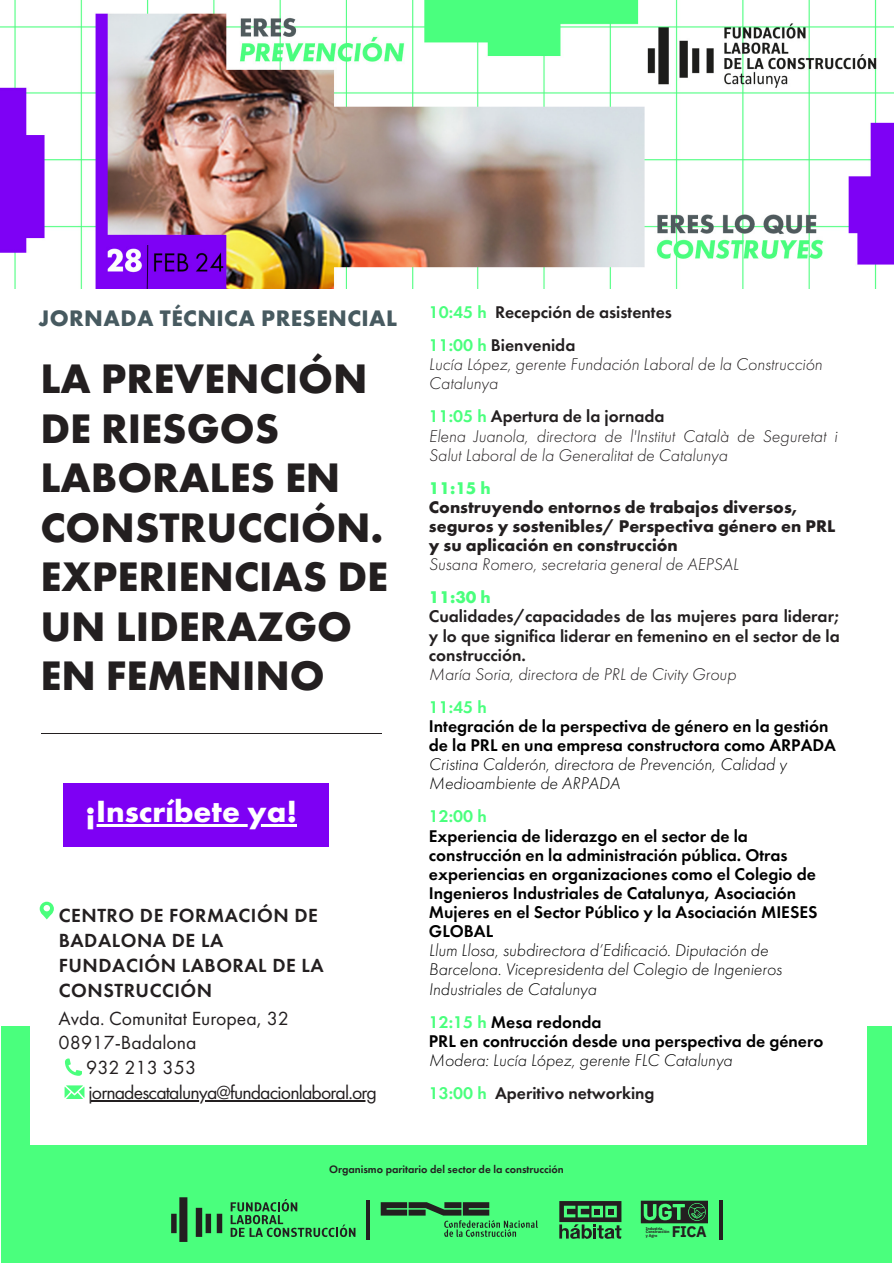
<style>
.page{position:relative;width:894px;height:1264px;background:#fff}
.page>*{position:absolute;margin:0;border:0;box-sizing:border-box;transform-origin:0 0}
.t1{font:700 42.75px/49.5px "Futura PT";color:#231f20}
.t2{font:700 31.8px "Futura PT";color:#fff}
.t3{font:700 23.4px "Futura PT";letter-spacing:.02em;color:#475a60}
.t4{font:600 19.65px/24.8px "Futura PT";letter-spacing:.025em;color:#231f20}
.t5{font:19.65px "Futura PT";color:#231f20}
.t6{font:19.65px "Futura PT";letter-spacing:-.045em;color:#231f20}
.t7{font:600 17.55px/19.2px "Futura PT";color:#000}
.t8{font:italic 300 17.55px/19.2px "Futura PT";color:#231f20}
.t9{font:italic 300 17.55px/19.2px "Futura PT";color:#000}
.t10{font:600 17.55px/19.2px "Futura PT";color:#231f20;text-align:justify}
.t11{font:700 17.55px/19.2px "Futura PT";color:#231f20}
.t12{font:700 17.55px "Futura PT";color:#4aff7d}
.t13{font:600 17.55px "Futura PT";color:#4aff7d}
.t14{font:700 15.3px "IBM Plex Sans";color:#231f20}
.t15{font:600 11.25px "Futura PT";color:#231f20}
.t16{font:700 3.9px/3.2px "IBM Plex Sans";letter-spacing:-.025em;color:#231f20}
.s1{color:#4aff7d}
</style>
<div class="page">
<svg style="left:40px;top:901px;width:14px;height:14px"></svg>
<svg style="left:41px;top:905px;width:12px;height:14px"></svg>
<div style="left:63px;top:783px;width:265px;height:64px;background:#7e00f4"></div>
<hr style="left:41px;top:733px;width:340px;height:1px;background:#231f20">
<div style="left:867px;top:1026px;width:24px;height:236px;background:#4aff7d"></div>
<div style="left:1px;top:1026px;width:29px;height:236px;background:#4aff7d"></div>
<div style="left:22px;top:1145px;width:845px;height:117px;background:#4aff7d"></div>
<hr style="left:719px;top:1199px;width:3px;height:40px;background:#231f20">
<svg style="left:171px;top:1197px;width:51px;height:44px"></svg>
<svg style="left:230px;top:1199px;width:125px;height:37px"></svg>
<hr style="left:366px;top:1199px;width:3px;height:40px;background:#231f20">
<svg style="left:380px;top:1202px;width:157px;height:34px"></svg>
<svg style="left:559px;top:1201px;width:62px;height:37px"></svg>
<svg style="left:640px;top:1200px;width:67px;height:23px"></svg>
<hr style="left:92px;top:1099px;width:284px;height:2px;background:#231f20">
<svg style="left:65px;top:1058px;width:17px;height:17px"></svg>
<svg style="left:65px;top:1085px;width:19px;height:13px"></svg>
<img style="left:0;top:0;width:893px;height:288px">
<hr style="left:85px;top:824px;width:212px;height:2px;background:#fff">
<p class="t3" style="left:38px;top:303px;width:360px">JORNADA TÉCNICA PRESENCIAL</p>
<h2 class="t1" style="left:40px;top:354px;width:349px">LA PREVENCIÓN<br>DE RIESGOS<br>LABORALES EN<br>CONSTRUCCIÓN.<br>EXPERIENCIAS DE<br>UN LIDERAZGO<br>EN FEMENINO</h2>
<p class="t2" style="left:85px;top:790px;width:213px">¡Inscríbete ya!</p>
<p class="t4" style="left:59px;top:903px;width:266px">CENTRO DE FORMACIÓN DE<br>BADALONA DE LA<br>FUNDACIÓN LABORAL DE LA<br>CONSTRUCCIÓN</p>
<p class="t5" style="left:59px;top:1005px;width:232px">Avda. Comunitat Europea, 32</p>
<p class="t5" style="left:59px;top:1030px;width:139px">08917-Badalona</p>
<p class="t5" style="left:86px;top:1054px;width:111px">932 213 353</p>
<p class="t6" style="left:89px;top:1079px;width:289px">jornadescatalunya@fundacionlaboral.org</p>
<h6 class="t10" style="left:429px;top:302px;width:244px"><span class="s1">10:45 h</span> Recepción de asistentes</h6>
<p class="t10" style="left:429px;top:335px;width:148px"><span class="s1">11:00 h</span> Bienvenida</p>
<p class="t8" style="left:429px;top:355px;width:395px">Lucía López, gerente Fundación Laboral de la Construcción<br>Catalunya</p>
<p class="t10" style="left:429px;top:407px;width:237px"><span class="s1">11:05 h</span> Apertura de la jornada</p>
<p class="t8" style="left:429px;top:426px;width:410px">Elena Juanola, directora de l'Institut Català de Seguretat i<br>Salut Laboral de la Generalitat de Catalunya</p>
<p class="t12" style="left:429px;top:476px;width:63px">11:15 h</p>
<p class="t11" style="left:429px;top:497px;width:408px">Construyendo entornos de trabajos diversos, seguros y sostenibles/ Perspectiva género en PRL y su aplicación en construcción</p>
<p class="t8" style="left:429px;top:554px;width:311px">Susana Romero, secretaria general de AEPSAL</p>
<p class="t12" style="left:429px;top:586px;width:63px">11:30 h</p>
<p class="t10" style="left:429px;top:607px;width:412px">Cualidades/capacidades de las mujeres para liderar; y lo que significa liderar en femenino en el sector de la construcción.</p>
<p class="t8" style="left:429px;top:664px;width:308px">María Soria, directora de PRL de Civity Group</p>
<p class="t13" style="left:429px;top:695px;width:59px">11:45 h</p>
<p class="t7" style="left:429px;top:716px;width:408px">Integración de la perspectiva de género en la gestión de la PRL en una empresa constructora como ARPADA</p>
<h5 class="t9" style="left:429px;top:754px;width:359px">Cristina Calderón, directora de Prevención, Calidad y<br>Medioambiente de ARPADA</h5>
<p class="t13" style="left:429px;top:805px;width:59px">12:00 h</p>
<p class="t7" style="left:429px;top:826px;width:390px">Experiencia de liderazgo en el sector de la construcción en la administración pública. Otras experiencias en organizaciones como el Colegio de Ingenieros Industriales de Catalunya, Asociación Mujeres en el Sector Público y la Asociación MIESES GLOBAL</p>
<p class="t9" style="left:429px;top:940px;width:354px">Llum Llosa, subdirectora d’Edificació. Diputación de<br>Barcelona. Vicepresidenta del Colegio de Ingenieros<br>Industriales de Catalunya</p>
<p class="t7" style="left:429px;top:1012px;width:174px"><span class="s1">12:15 h</span> Mesa redonda</p>
<h6 class="t7" style="left:429px;top:1031px;width:396px">PRL en contrucción desde una perspectiva de género</h6>
<p class="t9" style="left:429px;top:1050px;width:305px">Modera: Lucía López, gerente FLC Catalunya</p>
<h4 class="t10" style="left:429px;top:1083px;width:227px"><span class="s1">13:00 h</span> Aperitivo networking</h4>
<p class="t15" style="left:329px;top:1161px;width:236px">Organismo paritario del sector de la construcción</p>
<p class="t14" style="left:671px;top:1221px;width:37px">FICA</p>
<p class="t16" style="left:645px;top:1227px;width:25px">Industria,<br>Construcción y Agro</p>
</div>
